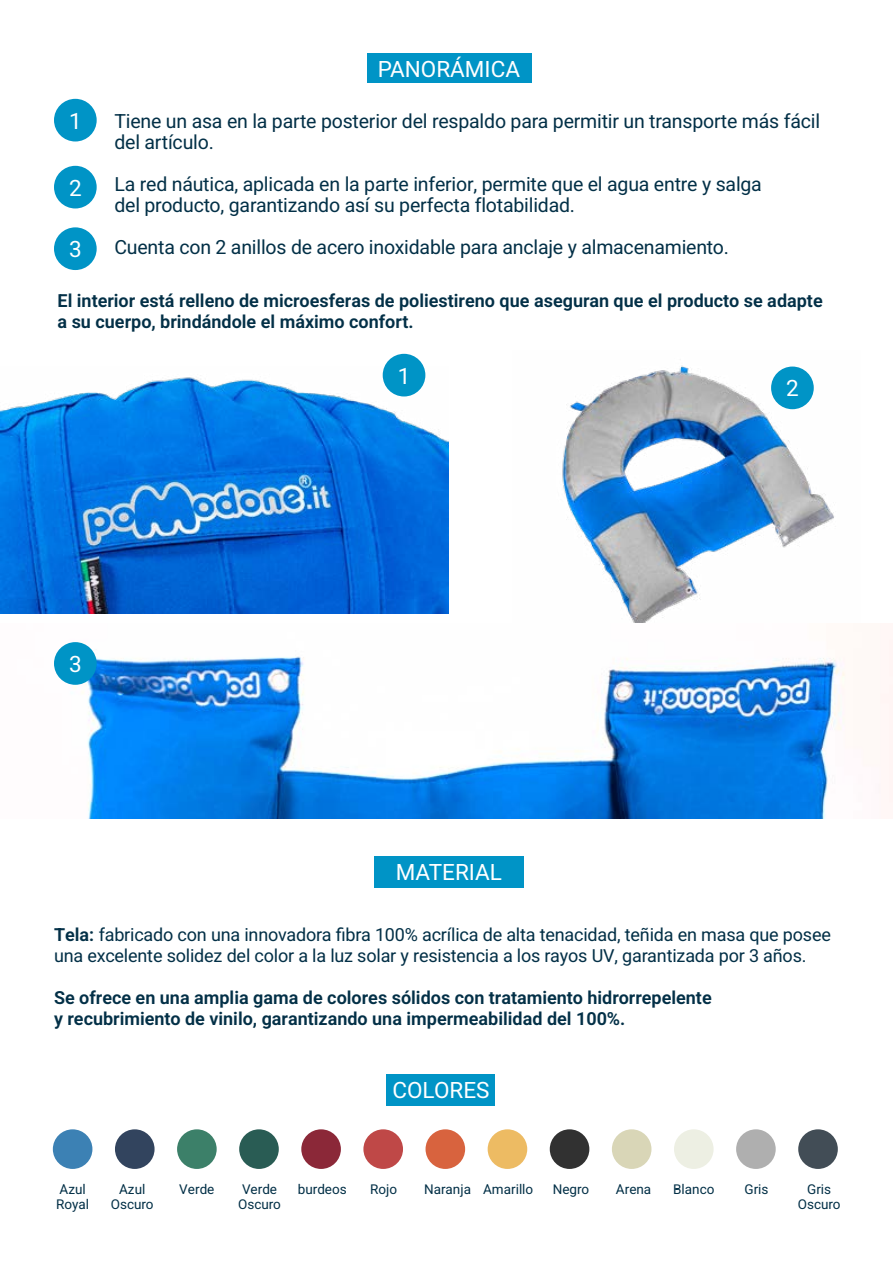
<style>
.page{position:relative;width:893px;height:1263px;background:#fff}
.page>*{position:absolute;margin:0;border:0;box-sizing:border-box;transform-origin:0 0}
.t1{font:22.5px "Heebo";color:#fff}
.t2{font:19.5px/21px "Heebo";letter-spacing:-.01em;color:#033047}
.t3{font:600 18px/21px "Heebo";color:#033047}
.t4{font:18px/21px "Heebo";letter-spacing:-.01em;color:#033047}
.t5{font:13.5px/15px "Heebo";color:#033047}
.s1{font-weight:600}
</style>
<div class="page">
<img style="left:562px;top:365px;width:272px;height:258px">
<img style="left:54px;top:640px;width:839px;height:178px">
<img style="left:0;top:368px;width:449px;height:246px">
<div style="left:374px;top:856px;width:149px;height:32px;background:#0094c6"></div>
<div style="left:771px;top:367px;width:43px;height:42px;background:#0094c6;border-radius:50%"></div>
<div style="left:383px;top:354px;width:42px;height:42px;background:#0094c6;border-radius:50%"></div>
<div style="left:367px;top:53px;width:164px;height:30px;background:#0094c6"></div>
<div style="left:54px;top:99px;width:43px;height:42px;background:#0094c6;border-radius:50%"></div>
<div style="left:54px;top:166px;width:43px;height:42px;background:#0094c6;border-radius:50%"></div>
<div style="left:54px;top:227px;width:43px;height:43px;background:#0094c6;border-radius:50%"></div>
<div style="left:54px;top:642px;width:43px;height:43px;background:#0094c6;border-radius:50%"></div>
<div style="left:387px;top:1074px;width:108px;height:32px;background:#0094c6"></div>
<div style="left:53px;top:1129px;width:39px;height:40px;background:#3c81b4;border-radius:50%"></div>
<div style="left:426px;top:1129px;width:39px;height:40px;background:#d8633e;border-radius:50%"></div>
<div style="left:177px;top:1129px;width:40px;height:40px;background:#3c8069;border-radius:50%"></div>
<div style="left:550px;top:1129px;width:39px;height:40px;background:#313131;border-radius:50%"></div>
<div style="left:301px;top:1129px;width:40px;height:40px;background:#8b2838;border-radius:50%"></div>
<div style="left:674px;top:1129px;width:40px;height:40px;background:#edefe3;border-radius:50%"></div>
<div style="left:798px;top:1129px;width:40px;height:40px;background:#424d56;border-radius:50%"></div>
<div style="left:115px;top:1129px;width:40px;height:40px;background:#32445e;border-radius:50%"></div>
<div style="left:488px;top:1129px;width:39px;height:40px;background:#edbb63;border-radius:50%"></div>
<div style="left:239px;top:1129px;width:40px;height:40px;background:#295c54;border-radius:50%"></div>
<div style="left:612px;top:1129px;width:39px;height:40px;background:#d9d6b7;border-radius:50%"></div>
<div style="left:363px;top:1129px;width:40px;height:40px;background:#bf4847;border-radius:50%"></div>
<div style="left:736px;top:1129px;width:40px;height:40px;background:#afafaf;border-radius:50%"></div>
<p class="t1" style="left:378px;top:53px;width:144px">PANORÁMICA</p>
<p class="t2" style="left:114px;top:110px;width:707px">Tiene un asa en la parte posterior del respaldo para permitir un transporte más fácil del artículo.</p>
<p class="t2" style="left:114px;top:173px;width:649px">La red náutica, aplicada en la parte inferior, permite que el agua entre y salga del producto, garantizando así su perfecta flotabilidad.</p>
<p class="t2" style="left:114px;top:236px;width:616px">Cuenta con 2 anillos de acero inoxidable para anclaje y almacenamiento.</p>
<p class="t3" style="left:58px;top:291px;width:767px">El interior está relleno de microesferas de poliestireno que aseguran que el producto se adapte a su cuerpo, brindándole el máximo confort.</p>
<p class="t1" style="left:69px;top:105px;width:14px">1</p>
<p class="t1" style="left:69px;top:172px;width:14px">2</p>
<p class="t1" style="left:69px;top:234px;width:14px">3</p>
<p class="t1" style="left:69px;top:648px;width:14px">3</p>
<p class="t1" style="left:398px;top:360px;width:14px">1</p>
<p class="t1" style="left:396px;top:856px;width:108px">MATERIAL</p>
<p class="t1" style="left:786px;top:373px;width:14px">2</p>
<p class="t4" style="left:54px;top:924px;width:778px"><span class="s1">Tela:</span> fabricado con una innovadora fibra 100% acrílica de alta tenacidad, teñida en masa que posee una excelente solidez del color a la luz solar y resistencia a los rayos UV, garantizada por 3 años.</p>
<p class="t3" style="left:54px;top:988px;width:659px">Se ofrece en una amplia gama de colores sólidos con tratamiento hidrorrepelente y recubrimiento de vinilo, garantizando una impermeabilidad del 100%.</p>
<p class="t1" style="left:392px;top:1074px;width:99px">COLORES</p>
<p class="t5" style="left:56px;top:1181px;width:35px">Azul<br>Royal</p>
<p class="t5" style="left:111px;top:1181px;width:44px;text-align:center">Azul<br>Oscuro</p>
<p class="t5" style="left:238px;top:1181px;width:44px">Verde<br>Oscuro</p>
<p class="t5" style="left:298px;top:1181px;width:51px">burdeos</p>
<p class="t5" style="left:370px;top:1181px;width:28px">Rojo</p>
<p class="t5" style="left:424px;top:1181px;width:110px">Naranja Amarillo</p>
<p class="t5" style="left:553px;top:1181px;width:38px">Negro</p>
<p class="t5" style="left:616px;top:1181px;width:37px">Arena</p>
<p class="t5" style="left:673px;top:1181px;width:43px">Blanco</p>
<p class="t5" style="left:744px;top:1181px;width:26px">Gris</p>
<p class="t5" style="left:798px;top:1181px;width:44px;text-align:center">Gris<br>Oscuro</p>
<p class="t5" style="left:179px;top:1181px;width:37px">Verde</p>
</div>
